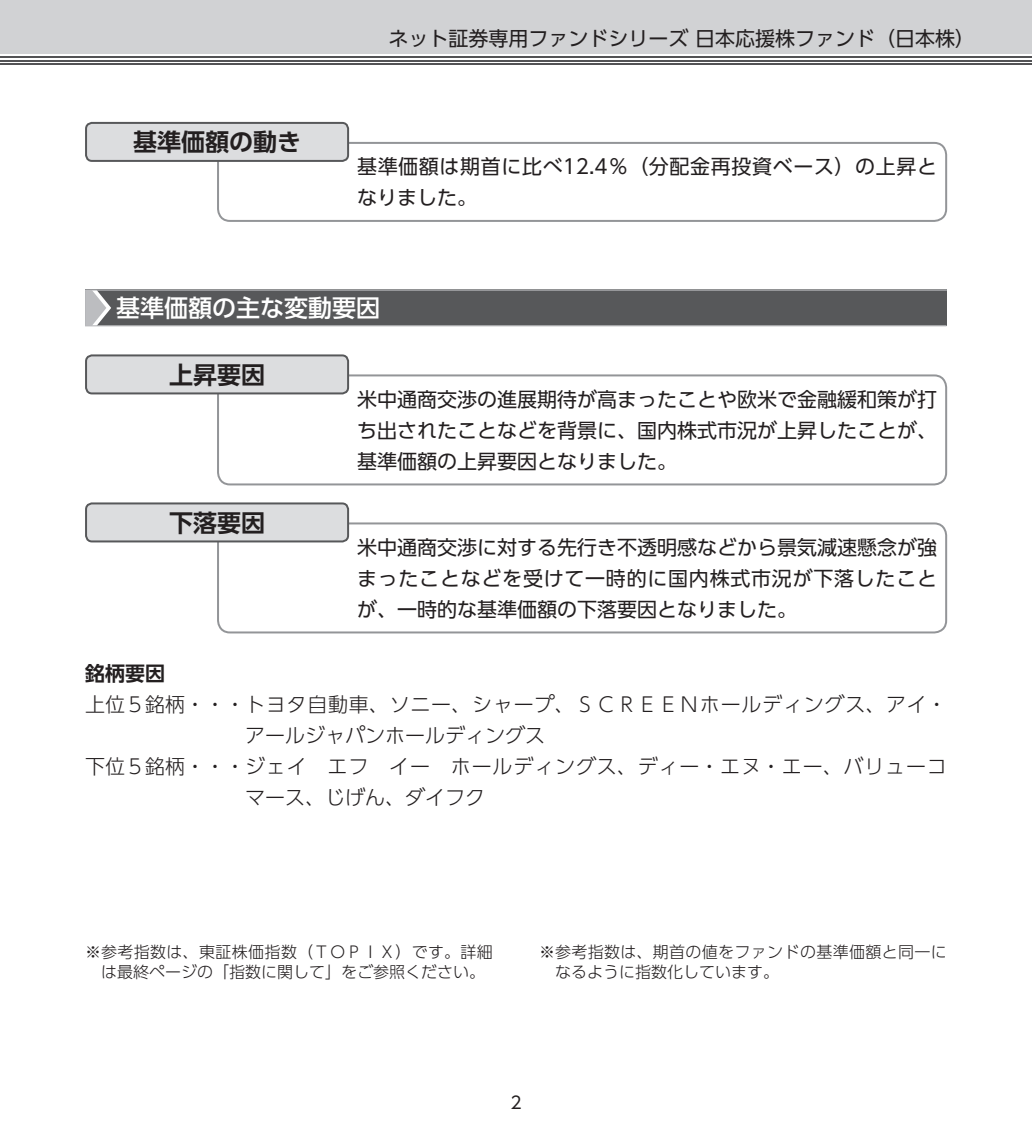
<style>
.page{position:relative;width:1032px;height:1134px;background:#fff}
.page>*{position:absolute;margin:0;border:0;box-sizing:border-box;transform-origin:0 0}
.t1{font:24px "UD Shin Go Pro De Bold 90 msp RKSJ H";color:#231f20}
.t2{font:24px "UD Shin Go Pro Medium 90 msp RKSJ H";color:#fff}
.t3{font:20px/31px "UD Shin Go Pro Regular 90 msp RKSJ H";color:#231f20;text-align:justify}
.t4{font:20px "UD Shin Go Pro Light 90 msp RKSJ H";letter-spacing:.04em;color:#231f20}
.t5{font:20px/31px "UD Shin Go Pro Regular 90 msp RKSJ H";letter-spacing:.03em;color:#231f20}
.t6{font:20px "UD Shin Go Pro Light 90 msp RKSJ H";color:#231f20}
.t7{font:20px "UD Shin Go Pro De Bold 90 msp RKSJ H";color:#231f20}
.t8{font:17px "UD Shin Go Pro Regular 90 msp RKSJ H";color:#231f20}
.t9{font:16px/20px "UD Shin Go Pro Light 90 msp RKSJ H";color:#231f20;text-align:center}
.t10{font:16px/20px "UD Shin Go Pro Light 90 msp RKSJ H";letter-spacing:.02em;color:#231f20}
</style>
<div class="page">
<div style="left:0;top:0;width:1032px;height:54px;background:#d1d2d4"></div>
<hr style="left:0;top:63px;width:1032px;height:2px;background:#535355">
<hr style="left:0;top:60px;width:1032px;height:1px;background:#535355">
<hr style="left:0;top:56px;width:1032px;height:2px;background:#535355">
<div style="left:85px;top:290px;width:862px;height:36px;background:#57585a"></div>
<hr style="left:85px;top:325px;width:861px;height:1px;background:#bcbdc0">
<hr style="left:85px;top:289px;width:862px;height:2px;background:#bcbdc0">
<svg style="left:85px;top:290px;width:26px;height:36px"></svg>
<div style="left:217px;top:142px;width:730px;height:80px;border:2px solid #939598;border-radius:12px"></div>
<div style="left:86px;top:123px;width:262px;height:38px;background:#dcdddf;border-radius:6px"></div>
<div style="left:85px;top:122px;width:264px;height:40px;border:2px solid #57585a;border-radius:6px"></div>
<div style="left:217px;top:374px;width:730px;height:111px;border:2px solid #939598;border-radius:12px"></div>
<div style="left:86px;top:355px;width:262px;height:38px;background:#dcdddf;border-radius:6px"></div>
<div style="left:85px;top:354px;width:264px;height:40px;border:2px solid #57585a;border-radius:6px"></div>
<div style="left:217px;top:522px;width:730px;height:111px;border:2px solid #939598;border-radius:12px"></div>
<div style="left:86px;top:503px;width:262px;height:38px;background:#dcdddf;border-radius:6px"></div>
<div style="left:85px;top:502px;width:264px;height:40px;border:2px solid #57585a;border-radius:6px"></div>
<p class="t1" style="left:133px;top:133px;width:170px">基準価額の動き</p>
<p class="t3" style="left:388px;top:26px;width:588px">ネット証券専用ファンドシリーズ 日本応援株ファンド（日本株）</p>
<p class="t5" style="left:357px;top:154px;width:582px">基準価額は期首に比べ12.4％（分配金再投資ベース）の上昇となりました。</p>
<p class="t2" style="left:116px;top:299px;width:266px">基準価額の主な変動要因</p>
<p class="t1" style="left:169px;top:365px;width:98px">上昇要因</p>
<p class="t1" style="left:169px;top:513px;width:98px">下落要因</p>
<p class="t3" style="left:357px;top:386px;width:581px">米中通商交渉の進展期待が高まったことや欧米で金融緩和策が打ち出されたことなどを背景に、国内株式市況が上昇したことが、基準価額の上昇要因となりました。</p>
<p class="t3" style="left:357px;top:534px;width:581px">米中通商交渉に対する先行き不透明感などから景気減速懸念が強まったことなどを受けて一時的に国内株式市況が下落したことが、一時的な基準価額の下落要因となりました。</p>
<p class="t7" style="left:85px;top:665px;width:81px">銘柄要因</p>
<p class="t4" style="left:85px;top:696px;width:863px">上位５銘柄・・・ トヨタ自動車、ソニー、シャープ、ＳＣＲＥＥＮホールディングス、アイ・</p>
<p class="t6" style="left:245px;top:727px;width:301px">アールジャパンホールディングス</p>
<p class="t4" style="left:85px;top:758px;width:863px">下位５銘柄・・・ ジェイ　エフ　イー　ホールディングス、ディー・エヌ・エー、バリューコ</p>
<p class="t6" style="left:245px;top:789px;width:241px">マース、じげん、ダイフク</p>
<p class="t9" style="left:85px;top:944px;width:409px">※ 参考指数は、東証株価指数（ＴＯＰＩＸ）です。詳細は最終ページの「指数に関して」をご参照ください。</p>
<p class="t10" style="left:555px;top:944px;width:393px;text-indent:-16px">※ 参考指数は、期首の値をファンドの基準価額と同一になるように指数化しています。</p>
<p class="t8" style="left:510px;top:1096px;width:13px">2</p>
</div>
